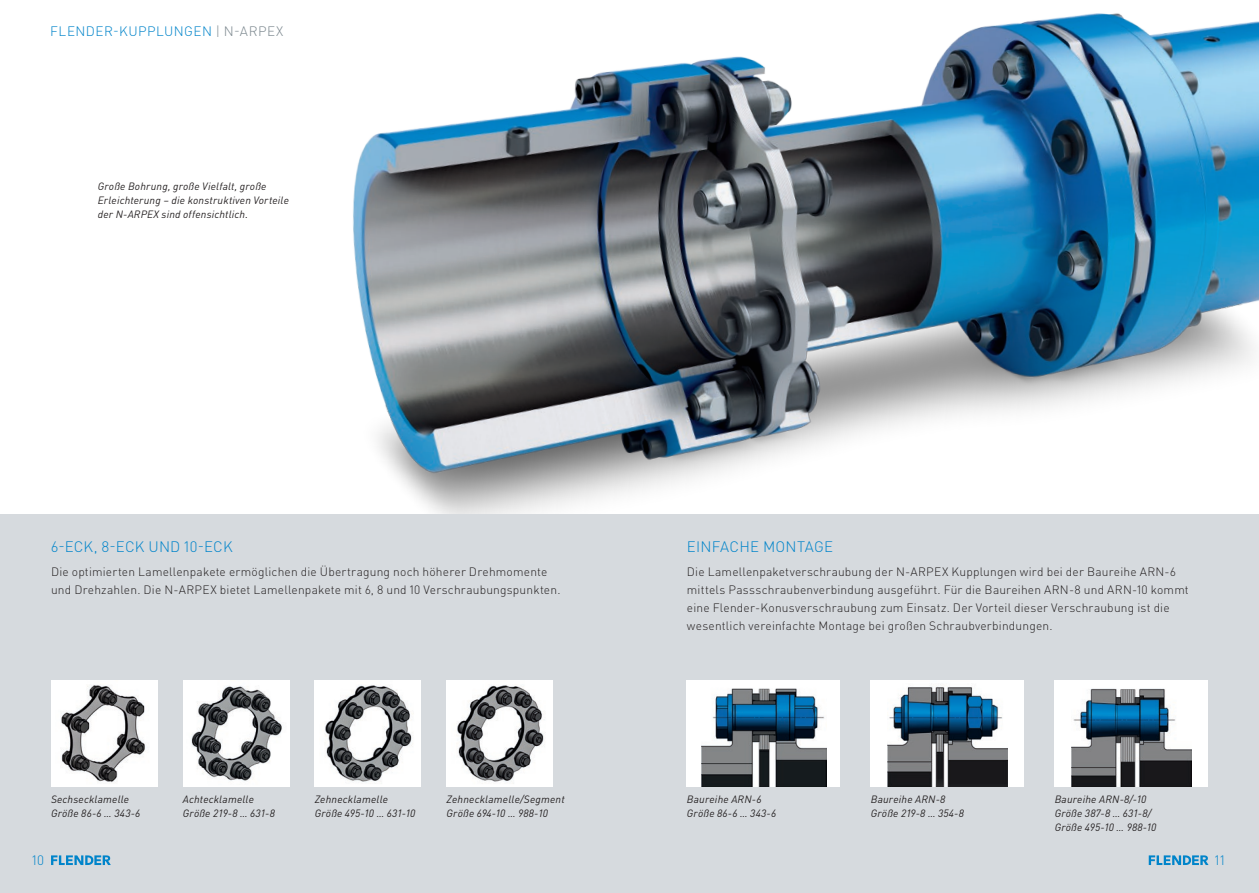
<style>
.page{position:relative;width:1259px;height:893px;background:#fff}
.page>*{position:absolute;margin:0;border:0;box-sizing:border-box;transform-origin:0 0}
.t1{font:300 15px "DIN Pro";letter-spacing:.01em;color:#0084ca}
.t2{font:300 13.5px "DIN Pro";letter-spacing:.035em;color:#0084ca}
.t3{font:300 12px/18px "DIN Pro";letter-spacing:.015em;color:#231f20}
.t4{font:italic 10.5px/13.6px "DIN Pro";letter-spacing:.02em;color:#231f20}
.s1{color:#7a868d}
</style>
<div class="page">
<img style="left:353px;top:13px;width:906px;height:501px">
<div style="left:0;top:514px;width:1259px;height:379px;background:#d6dade"></div>
<svg style="left:1148px;top:855px;width:60px;height:10px"></svg>
<svg style="left:51px;top:855px;width:60px;height:10px"></svg>
<div style="left:51px;top:680px;width:106px;height:107px;background:#fff"></div>
<img style="left:61px;top:685px;width:85px;height:98px">
<div style="left:183px;top:680px;width:106px;height:107px;background:#fff"></div>
<img style="left:191px;top:686px;width:91px;height:95px">
<div style="left:315px;top:680px;width:106px;height:107px;background:#fff"></div>
<img style="left:325px;top:685px;width:88px;height:97px">
<div style="left:687px;top:680px;width:153px;height:107px;background:#fff"></div>
<img style="left:701px;top:688px;width:125px;height:99px">
<div style="left:446px;top:680px;width:107px;height:107px;background:#fff"></div>
<img style="left:457px;top:685px;width:88px;height:99px">
<div style="left:871px;top:680px;width:153px;height:107px;background:#fff"></div>
<img style="left:888px;top:684px;width:119px;height:103px">
<div style="left:1054px;top:680px;width:153px;height:107px;background:#fff"></div>
<img style="left:1071px;top:688px;width:120px;height:99px">
<p class="t2" style="left:50px;top:21px;width:235px">FLENDER-KUPPLUNGEN <span class="s1">| N-ARPEX</span></p>
<p class="t4" style="left:98px;top:179px;width:193px">Große Bohrung, große Vielfalt, große<br>Erleichterung – die konstruktiven Vorteile der N-ARPEX sind offensichtlich.</p>
<p class="t1" style="left:51px;top:535px;width:183px">6-ECK, 8-ECK UND 10-ECK</p>
<p class="t1" style="left:687px;top:535px;width:148px">EINFACHE MONTAGE</p>
<p class="t3" style="left:51px;top:562px;width:511px">Die optimierten Lamellenpakete ermöglichen die Übertragung noch höherer Drehmomente und Drehzahlen. Die N-ARPEX bietet Lamellenpakete mit 6, 8 und 10 Verschraubungspunkten.</p>
<p class="t3" style="left:687px;top:562px;width:503px">Die Lamellenpaketverschraubung der N-ARPEX Kupplungen wird bei der Baureihe ARN-6 mittels Passschraubenverbindung ausgeführt. Für die Baureihen ARN-8 und ARN-10 kommt eine Flender-Konusverschraubung zum Einsatz. Der Vorteil dieser Verschraubung ist die wesentlich vereinfachte Montage bei großen Schraubverbindungen.</p>
<p class="t4" style="left:51px;top:792px;width:91px">Sechsecklamelle<br>Größe 86-6 … 343-6</p>
<p class="t4" style="left:183px;top:792px;width:94px">Achtecklamelle<br>Größe 219-8 … 631-8</p>
<p class="t4" style="left:315px;top:792px;width:102px">Zehnecklamelle<br>Größe 495-10 … 631-10</p>
<p class="t4" style="left:446px;top:792px;width:120px">Zehnecklamelle/Segment<br>Größe 694-10 … 988-10</p>
<p class="t4" style="left:687px;top:792px;width:91px">Baureihe ARN-6<br>Größe 86-6 … 343-6</p>
<p class="t4" style="left:871px;top:792px;width:95px">Baureihe ARN-8<br>Größe 219-8 … 354-8</p>
<p class="t4" style="left:1054px;top:792px;width:103px">Baureihe ARN-8/-10<br>Größe 387-8 … 631-8/<br>Größe 495-10 … 988-10</p>
<p class="t2" style="left:32px;top:850px;width:14px">10</p>
<p class="t2" style="left:1215px;top:850px;width:11px">11</p>
</div>
